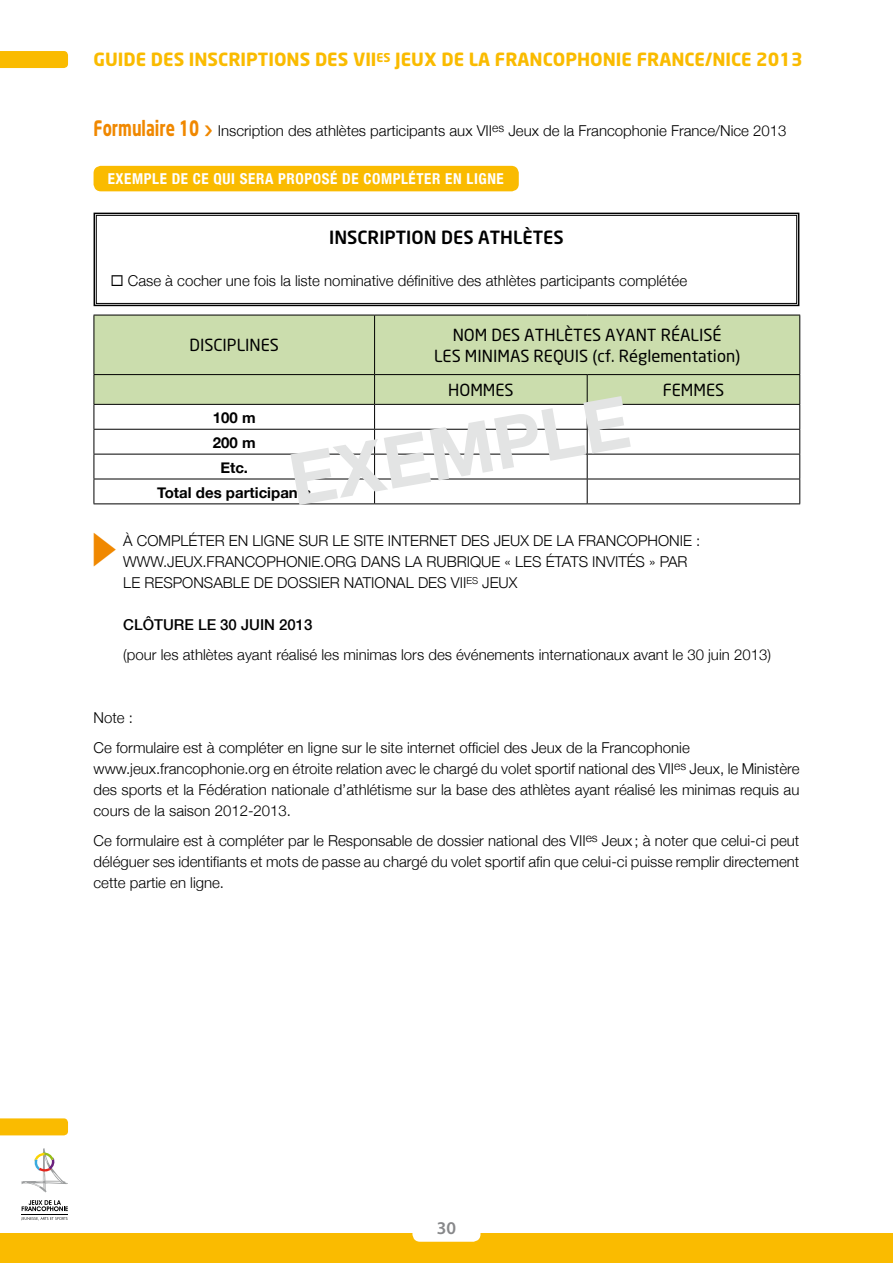
<style>
.page{position:relative;width:893px;height:1263px;background:#fff}
.page>*{position:absolute;margin:0;border:0;box-sizing:border-box;transform-origin:0 0}
.t1{font:700 72px "Helvetica Neue";color:#e3e4e4}
.t2{font:700 18px "Neo Sans";color:#fabb00}
.t3{font:500 18px "Neo Sans";color:#000}
.t4{font:600 18px "Myriad Pro";color:#87888a}
.t5{font:16.5px/21px "Neo Sans";color:#000;text-align:center}
.t6{font:300 15px/21px "Helvetica Neue";color:#000}
.t7{font:700 condensed 15px "Helvetica Neue";letter-spacing:.04em;color:#fff}
.t8{font:700 15px/24.9px "Helvetica Neue";color:#000;text-align:center}
.t9{font:500 15px "Helvetica Neue";color:#000}
.s1{font-family:"Neo Sans";font-weight:700;font-size:21px;color:#f08800}
</style>
<div class="page">
<div style="left:0;top:1233px;width:893px;height:30px;background:#fabb00"></div>
<svg style="left:21px;top:1148px;width:47px;height:45px"></svg>
<svg style="left:22px;top:1200px;width:46px;height:11px"></svg>
<hr style="left:21px;top:1214px;width:47px;height:1px;background:#000">
<svg style="left:21px;top:1217px;width:47px;height:3px"></svg>
<svg style="left:0;top:51px;width:68px;height:17px"></svg>
<svg style="left:0;top:1118px;width:68px;height:17px"></svg>
<div style="left:412px;top:1216px;width:68px;height:26px;background:#fff;border-radius:8px"></div>
<div style="left:94px;top:166px;width:425px;height:25px;background:#fabb00;border-radius:7px"></div>
<div style="left:95px;top:316px;width:704px;height:88px;background:#cbddad"></div>
<hr style="left:94px;top:315px;width:281px;height:1px;background:#000">
<hr style="left:94px;top:315px;width:1px;height:59px;background:#000">
<hr style="left:375px;top:315px;width:212px;height:1px;background:#000">
<hr style="left:374px;top:315px;width:1px;height:59px;background:#000">
<hr style="left:587px;top:315px;width:213px;height:1px;background:#000">
<hr style="left:799px;top:315px;width:1px;height:59px;background:#000">
<hr style="left:94px;top:374px;width:281px;height:1px;background:#000">
<hr style="left:375px;top:374px;width:212px;height:1px;background:#000">
<hr style="left:587px;top:374px;width:213px;height:1px;background:#000">
<hr style="left:94px;top:404px;width:281px;height:1px;background:#000">
<hr style="left:375px;top:404px;width:212px;height:1px;background:#000">
<hr style="left:587px;top:404px;width:213px;height:1px;background:#000">
<hr style="left:94px;top:429px;width:281px;height:1px;background:#000">
<hr style="left:375px;top:429px;width:212px;height:1px;background:#000">
<hr style="left:587px;top:429px;width:213px;height:1px;background:#000">
<hr style="left:94px;top:454px;width:281px;height:1px;background:#000">
<hr style="left:375px;top:454px;width:212px;height:1px;background:#000">
<hr style="left:587px;top:454px;width:213px;height:1px;background:#000">
<hr style="left:94px;top:479px;width:281px;height:1px;background:#000">
<svg style="left:94px;top:375px;width:1px;height:128px"></svg>
<hr style="left:375px;top:479px;width:212px;height:1px;background:#000">
<svg style="left:374px;top:375px;width:1px;height:128px"></svg>
<hr style="left:587px;top:479px;width:213px;height:1px;background:#000">
<svg style="left:587px;top:375px;width:1px;height:128px"></svg>
<svg style="left:799px;top:375px;width:1px;height:128px"></svg>
<hr style="left:94px;top:503px;width:281px;height:1px;background:#000">
<hr style="left:375px;top:503px;width:212px;height:1px;background:#000">
<hr style="left:587px;top:503px;width:213px;height:1px;background:#000">
<svg style="left:93px;top:212px;width:707px;height:95px"></svg>
<div style="left:96px;top:215px;width:701px;height:89px;border:1px solid #000"></div>
<p class="t2" style="left:94px;top:48px;width:711px">GUIDE DES INSCRIPTIONS DES VII<sup>ES</sup> JEUX DE LA FRANCOPHONIE FRANCE/NICE 2013</p>
<p class="t6" style="left:94px;top:120px;width:695px"><span class="s1">Formulaire 10 &gt;</span> Inscription des athlètes participants aux VII<sup>es</sup> Jeux de la Francophonie France/Nice 2013</p>
<p class="t7" style="left:108px;top:170px;width:398px">EXEMPLE DE CE QUI SERA PROPOSÉ DE COMPLÉTER EN LIGNE</p>
<p class="t3" style="left:329px;top:226px;width:236px">INSCRIPTION DES ATHLÈTES</p>
<p class="t6" style="left:111px;top:270px;width:578px">◻ Case à cocher une fois la liste nominative définitive des athlètes participants complétée</p>
<p class="t5" style="left:434px;top:324px;width:308px">NOM DES ATHLÈTES AYANT RÉALISÉ<br>LES MINIMAS REQUIS (cf. Réglementation)</p>
<p class="t5" style="left:448px;top:379px;width:67px">HOMMES</p>
<p class="t5" style="left:663px;top:379px;width:63px">FEMMES</p>
<p class="t5" style="left:189px;top:334px;width:91px">DISCIPLINES</p>
<h1 class="t1" style="left:282px;top:437px;width:346px;rotate:-10deg">EXEMPLE</h1>
<p class="t8" style="left:157px;top:405px;width:155px">100 m<br>200 m<br>Etc.<br>Total des participants</p>
<p class="t6" style="left:123px;top:530px;width:578px">À COMPLÉTER EN LIGNE SUR LE SITE INTERNET DES JEUX DE LA FRANCOPHONIE :<br>WWW.JEUX.FRANCOPHONIE.ORG DANS LA RUBRIQUE « LES ÉTATS INVITÉS » PAR<br>LE RESPONSABLE DE DOSSIER NATIONAL DES VII<sup>ES</sup> JEUX</p>
<p class="t9" style="left:123px;top:616px;width:191px">CLÔTURE LE 30 JUIN 2013</p>
<p class="t6" style="left:123px;top:644px;width:649px">(pour les athlètes ayant réalisé les minimas lors des événements internationaux avant le 30 juin 2013)</p>
<p class="t6" style="left:94px;top:702px;width:598px;line-height:30px">Note :<br>Ce formulaire est à compléter en ligne sur le site internet officiel des Jeux de la Francophonie</p>
<p class="t6" style="left:94px;top:758px;width:707px;text-align:justify">www.jeux.francophonie.org en étroite relation avec le chargé du volet sportif national des VII<sup>es</sup> Jeux, le Ministère des sports et la Fédération nationale d’athlétisme sur la base des athlètes ayant réalisé les minimas requis au cours de la saison 2012-2013.</p>
<p class="t6" style="left:94px;top:830px;width:707px;text-align:justify">Ce formulaire est à compléter par le Responsable de dossier national des VII<sup>es</sup> Jeux ; à noter que celui-ci peut déléguer ses identifiants et mots de passe au chargé du volet sportif afin que celui-ci puisse remplir directement cette partie en ligne.</p>
<p class="t4" style="left:437px;top:1218px;width:21px">30</p>
</div>
